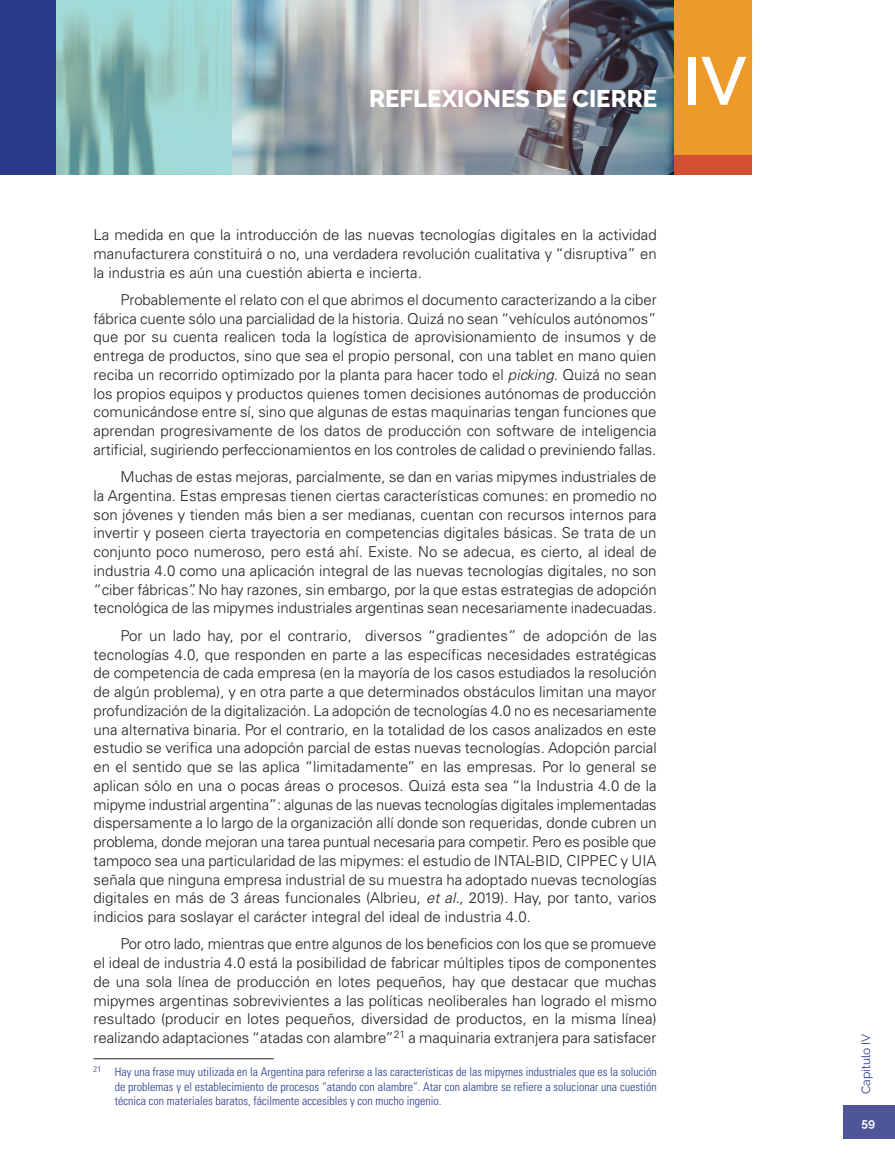
<style>
.page{position:relative;width:895px;height:1171px;background:#fff}
.page>*{position:absolute;margin:0;border:0;box-sizing:border-box;transform-origin:0 0}
.t1{font:600 67.5px "Raleway";color:#fff}
.t2{font:800 24px "Raleway";color:#fff}
.t3{font:300 15px/18.8px "Univers LT Std";letter-spacing:-.005em;color:#231f20;text-align:justify}
.t4{font:300 condensed 12px/14.4px "Univers LT Std";color:#283989;text-align:justify}
.t5{font:12px "Raleway";color:#283989}
.t6{font:700 12px "Raleway";color:#fff}
.s1{font-style:italic}
</style>
<div class="page">
<div style="left:843px;top:1105px;width:51px;height:33px;background:#4e5699"></div>
<svg style="left:55px;top:0;width:177px;height:174px;background:#90c4c1"></svg>
<img style="left:232px;top:0;width:442px;height:174px">
<hr style="left:93px;top:1058px;width:180px;height:1px;background:#231f20">
<div style="left:0;top:0;width:55px;height:174px;background:#283989"></div>
<div style="left:674px;top:0;width:78px;height:174px;background:#ee9a28"></div>
<div style="left:674px;top:155px;width:78px;height:19px;background:#d44e32"></div>
<svg style="left:752px;top:36px;width:1px;height:32px"></svg>
<h2 class="t2" style="left:369px;top:85px;width:289px">REFLEXIONES DE CIERRE</h2>
<h1 class="t1" style="left:682px;top:42px;width:66px">IV</h1>
<p class="t3" style="left:93px;top:225px;width:564px">La medida en que la introducción de las nuevas tecnologías digitales en la actividad manufacturera constituirá o no, una verdadera revolución cualitativa y “disruptiva” en la industria es aún una cuestión abierta e incierta.</p>
<p class="t3" style="left:93px;top:290px;width:564px;text-indent:27px">Probablemente el relato con el que abrimos el documento caracterizando a la ciber fábrica cuente sólo una parcialidad de la historia. Quizá no sean “vehículos autónomos” que por su cuenta realicen toda la logística de aprovisionamiento de insumos y de entrega de productos, sino que sea el propio personal, con una tablet en mano quien reciba un recorrido optimizado por la planta para hacer todo el <span class="s1">picking</span>. Quizá no sean los propios equipos y productos quienes tomen decisiones autónomas de producción comunicándose entre sí, sino que algunas de estas maquinarias tengan funciones que aprendan progresivamente de los datos de producción con software de inteligencia artificial, sugiriendo perfeccionamientos en los controles de calidad o previniendo fallas.</p>
<p class="t3" style="left:93px;top:467px;width:564px;text-indent:27px">Muchas de estas mejoras, parcialmente, se dan en varias mipymes industriales de la Argentina. Estas empresas tienen ciertas características comunes: en promedio no son jóvenes y tienden más bien a ser medianas, cuentan con recursos internos para invertir y poseen cierta trayectoria en competencias digitales básicas. Se trata de un conjunto poco numeroso, pero está ahí. Existe. No se adecua, es cierto, al ideal de industria 4.0 como una aplicación integral de las nuevas tecnologías digitales, no son “ciber fábricas”. No hay razones, sin embargo, por la que estas estrategias de adopción tecnológica de las mipymes industriales argentinas sean necesariamente inadecuadas.</p>
<p class="t3" style="left:93px;top:626px;width:565px;text-indent:27px">Por un lado hay, por el contrario, diversos “gradientes” de adopción de las tecnologías 4.0, que responden en parte a las específicas necesidades estratégicas de competencia de cada empresa (en la mayoría de los casos estudiados la resolución de algún problema), y en otra parte a que determinados obstáculos limitan una mayor profundización de la digitalización. La adopción de tecnologías 4.0 no es necesariamente una alternativa binaria. Por el contrario, en la totalidad de los casos analizados en este estudio se verifica una adopción parcial de estas nuevas tecnologías. Adopción parcial en el sentido que se las aplica “limitadamente” en las empresas. Por lo general se aplican sólo en una o pocas áreas o procesos. Quizá esta sea “la Industria 4.0 de la mipyme industrial argentina”: algunas de las nuevas tecnologías digitales implementadas dispersamente a lo largo de la organización allí donde son requeridas, donde cubren un problema, donde mejoran una tarea puntual necesaria para competir. Pero es posible que tampoco sea una particularidad de las mipymes: el estudio de INTAL-BID, CIPPEC y UIA señala que ninguna empresa industrial de su muestra ha adoptado nuevas tecnologías digitales en más de 3 áreas funcionales (Albrieu<span class="s1">, et al.</span>, 2019). Hay, por tanto, varios indicios para soslayar el carácter integral del ideal de industria 4.0.</p>
<p class="t3" style="left:93px;top:934px;width:564px;text-indent:27px">Por otro lado, mientras que entre algunos de los beneficios con los que se promueve el ideal de industria 4.0 está la posibilidad de fabricar múltiples tipos de componentes de una sola línea de producción en lotes pequeños, hay que destacar que muchas mipymes argentinas sobrevivientes a las políticas neoliberales han logrado el mismo resultado (producir en lotes pequeños, diversidad de productos, en la misma línea) realizando adaptaciones “atadas con alambre”<sup>21</sup> a maquinaria extranjera para satisfacer</p>
<p class="t4" style="left:115px;top:1064px;width:543px;text-indent:-21px"><sup>21</sup> Hay una frase muy utilizada en la Argentina para referirse a las características de las mipymes industriales que es la solución de problemas y el establecimiento de procesos “atando con alambre”. Atar con alambre se refiere a solucionar una cuestión técnica con materiales baratos, fácilmente accesibles y con mucho ingenio.</p>
<p class="t5" style="left:858px;top:1094px;width:62px;rotate:-90deg">Capítulo IV</p>
<p class="t6" style="left:861px;top:1116px;width:15px">59</p>
</div>
